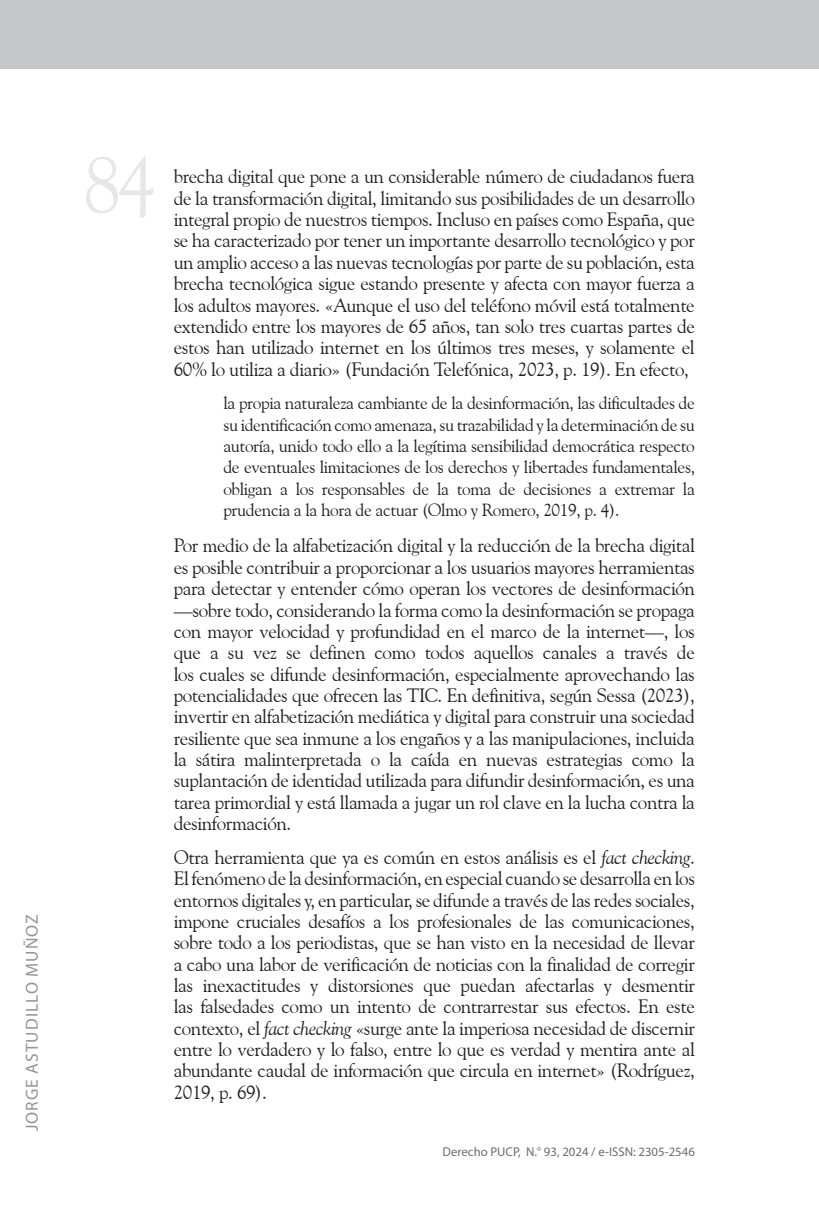
<style>
.page{position:relative;width:819px;height:1206px;background:#fff}
.page>*{position:absolute;margin:0;border:0;box-sizing:border-box;transform-origin:0 0}
.t1{font:78.75px "Goudy Old Style BT";color:#e6e7e9}
._02_texto_normal{font:19.25px/21.3px "Goudy Old Style BT";letter-spacing:-.02em;color:#231f20;text-align:justify}
._08_texto_normal_Cit{font:17.5px/21.3px "Goudy Old Style BT";letter-spacing:-.02em;color:#231f20;text-align:justify}
.t2{font:17.5px "Myriad Pro";letter-spacing:.06em;color:#939598}
.t3{font:12.78px "Myriad Pro";color:#6c6d70}
.s1{font-style:italic}
</style>
<div class="page">
<div style="left:0;top:0;width:819px;height:69px;background:#c7c8ca"></div>
<p class="t2" style="left:21px;top:1131px;width:219px;rotate:-90deg">JORGE ASTUDILLO MUÑOZ</p>
<h1 class="t1" style="left:83px;top:136px;width:75px">84</h1>
<p class="_02_texto_normal" style="left:174px;top:166px;width:522px">brecha digital que pone a un considerable número de ciudadanos fuera de la transformación digital, limitando sus posibilidades de un desarrollo integral propio de nuestros tiempos. Incluso en países como España, que se ha caracterizado por tener un importante desarrollo tecnológico y por un amplio acceso a las nuevas tecnologías por parte de su población, esta brecha tecnológica sigue estando presente y afecta con mayor fuerza a los adultos mayores. «Aunque el uso del teléfono móvil está totalmente extendido entre los mayores de 65 años, tan solo tres cuartas partes de estos han utilizado internet en los últimos tres meses, y solamente el 60% lo utiliza a diario» (Fundación Telefónica, 2023, p. 19). En efecto,</p>
<p class="_08_texto_normal_Cit" style="left:223px;top:392px;width:473px">la propia naturaleza cambiante de la desinformación, las dificultades de su identificación como amenaza, su trazabilidad y la determinación de su autoría, unido todo ello a la legítima sensibilidad democrática respecto de eventuales limitaciones de los derechos y libertades fundamentales, obligan a los responsables de la toma de decisiones a extremar la prudencia a la hora de actuar (Olmo y Romero, 2019, p. 4).</p>
<p class="_02_texto_normal" style="left:174px;top:534px;width:522px">Por medio de la alfabetización digital y la reducción de la brecha digital es posible contribuir a proporcionar a los usuarios mayores herramientas para detectar y entender cómo operan los vectores de desinformación —sobre todo, considerando la forma como la desinformación se propaga con mayor velocidad y profundidad en el marco de la internet—, los que a su vez se definen como todos aquellos canales a través de los cuales se difunde desinformación, especialmente aprovechando las potencialidades que ofrecen las TIC. En definitiva, según Sessa (2023), invertir en alfabetización mediática y digital para construir una sociedad resiliente que sea inmune a los engaños y a las manipulaciones, incluida la sátira malinterpretada o la caída en nuevas estrategias como la suplantación de identidad utilizada para difundir desinformación, es una tarea primordial y está llamada a jugar un rol clave en la lucha contra la desinformación.</p>
<p class="_02_texto_normal" style="left:174px;top:846px;width:522px">Otra herramienta que ya es común en estos análisis es el <span class="s1">fact checking</span>.<br>El fenómeno de la desinformación, en especial cuando se desarrolla en los entornos digitales y, en particular, se difunde a través de las redes sociales, impone cruciales desafíos a los profesionales de las comunicaciones, sobre todo a los periodistas, que se han visto en la necesidad de llevar a cabo una labor de verificación de noticias con la finalidad de corregir las inexactitudes y distorsiones que puedan afectarlas y desmentir las falsedades como un intento de contrarrestar sus efectos. En este contexto, el <span class="s1">fact checking</span> «surge ante la imperiosa necesidad de discernir entre lo verdadero y lo falso, entre lo que es verdad y mentira ante al abundante caudal de información que circula en internet» (Rodríguez, 2019, p. 69).</p>
<p class="t3" style="left:442px;top:1144px;width:254px">Derecho PUCP, N.° 93, 2024 / e-ISSN: 2305-2546</p>
</div>
